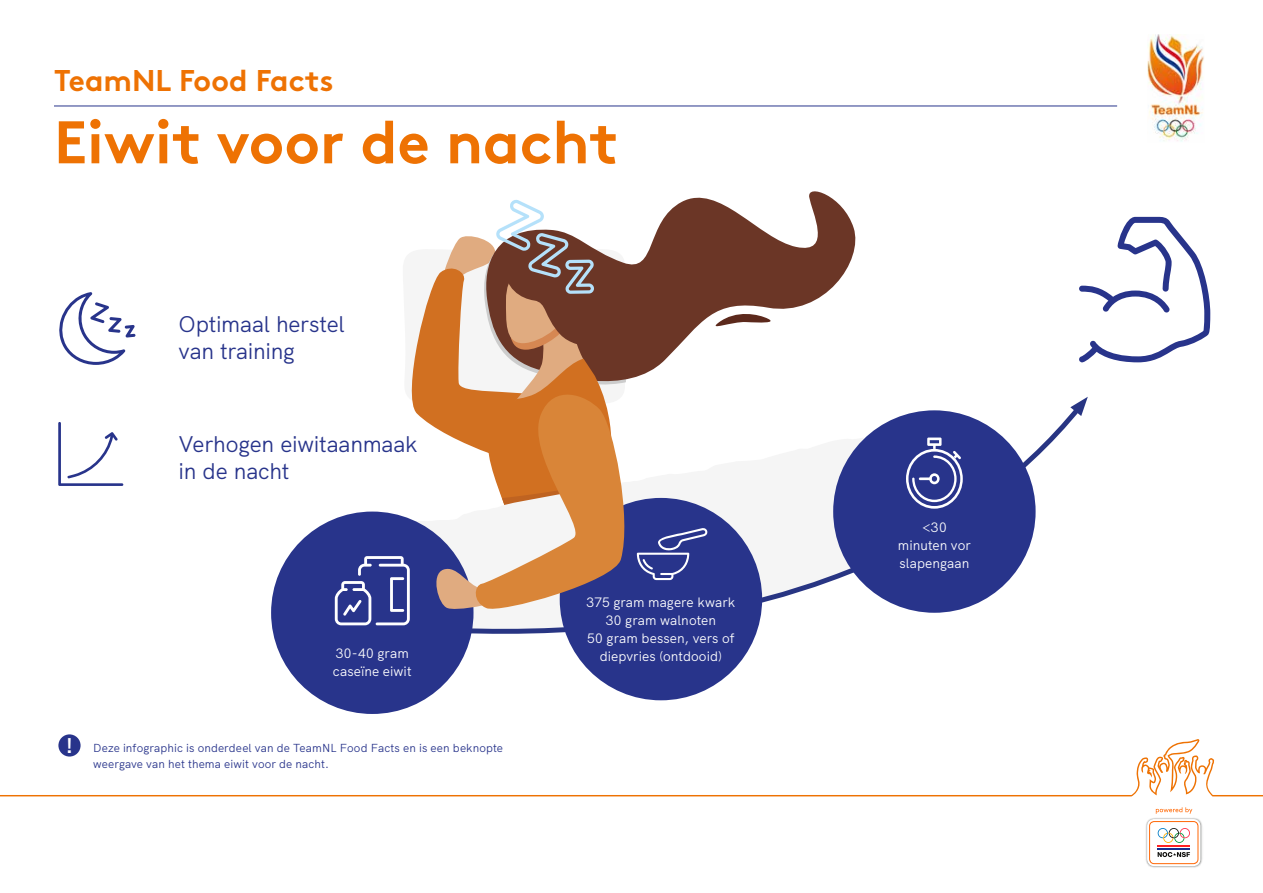
<style>
.page{position:relative;width:1263px;height:893px;background:#fff}
.page>*{position:absolute;margin:0;border:0;box-sizing:border-box;transform-origin:0 0}
.t1{font:700 60px "Brown";color:#ee7203}
.t2{font:700 30px "Brown";color:#ee7203}
.t3{font:22.5px/27px "HK Grotesk";letter-spacing:-.01em;color:#28348b}
.t4{font:700 21.6px "HK Grotesk";color:#fff}
.t5{font:13.5px/18px "HK Grotesk";letter-spacing:.005em;color:#fff;text-align:center}
.t6{font:11.55px/16.5px "HK Grotesk";letter-spacing:.01em;color:#28348b}
</style>
<div class="page">
<svg style="left:689px;top:191px;width:167px;height:118px;fill:#6b3626"></svg>
<svg style="left:328px;top:410px;width:748px;height:299px"></svg>
<svg style="left:1070px;top:397px;width:18px;height:19px"></svg>
<svg style="left:58px;top:734px;width:23px;height:22px"></svg>
<svg style="left:1079px;top:217px;width:131px;height:145px"></svg>
<svg style="left:59px;top:292px;width:77px;height:73px"></svg>
<svg style="left:58px;top:422px;width:65px;height:64px"></svg>
<div style="left:833px;top:410px;width:202px;height:203px;background:#28348b;border-radius:50%"></div>
<svg style="left:906px;top:438px;width:57px;height:71px"></svg>
<div style="left:560px;top:498px;width:202px;height:202px;background:#28348b;border-radius:50%"></div>
<div style="left:271px;top:512px;width:202px;height:202px;background:#28348b;border-radius:50%"></div>
<svg style="left:335px;top:199px;width:442px;height:426px"></svg>
<hr style="left:54px;top:106px;width:1063px;height:1px;background:#28348b">
<img style="left:1147px;top:34px;width:57px;height:108px">
<svg style="left:0;top:739px;width:1263px;height:57px"></svg>
<img style="left:1146px;top:821px;width:57px;height:47px">
<svg style="left:1147px;top:807px;width:53px;height:59px"></svg>
<h2 class="t2" style="left:54px;top:56px;width:281px">TeamNL Food Facts</h2>
<h1 class="t1" style="left:54px;top:94px;width:566px">Eiwit voor de nacht</h1>
<h3 class="t3" style="left:179px;top:309px;width:167px">Optimaal herstel van training</h3>
<h3 class="t3" style="left:179px;top:428px;width:240px">Verhogen eiwitaanmaak in de nacht</h3>
<p class="t5" style="left:586px;top:592px;width:150px">375 gram magere kwark<br>30 gram walnoten<br>50 gram bessen, vers of</p>
<p class="t5" style="left:336px;top:643px;width:74px">30-40 gram</p>
<p class="t5" style="left:600px;top:646px;width:124px">diepvries (ontdooid)</p>
<p class="t5" style="left:333px;top:661px;width:80px">caseïne eiwit</p>
<h3 class="t4" style="left:66px;top:729px;width:8px">!</h3>
<p class="t6" style="left:93px;top:738px;width:411px">Deze infographic is onderdeel van de TeamNL Food Facts en is een beknopte weergave van het thema eiwit voor de nacht.</p>
<p class="t5" style="left:898px;top:517px;width:74px">&lt;30 minuten vor slapengaan</p>
</div>
